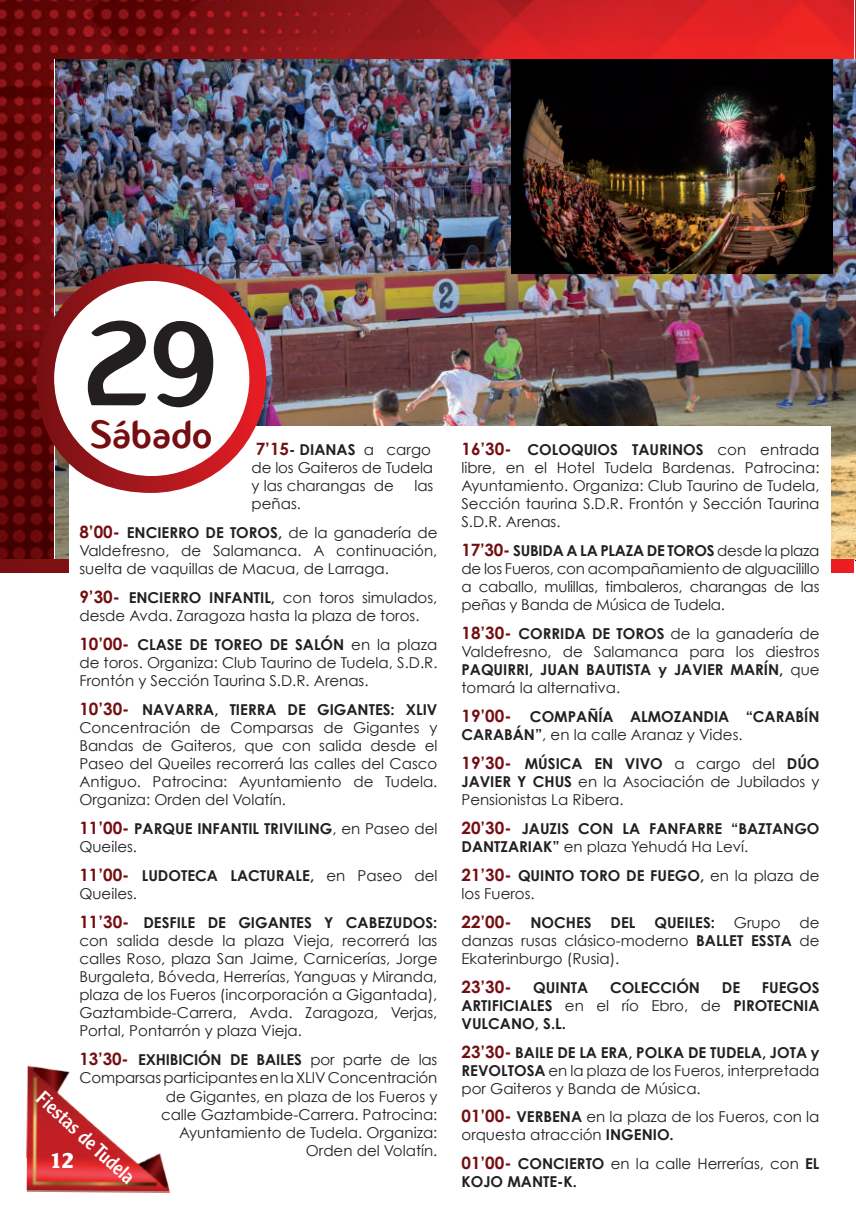
<style>
.page{position:relative;width:856px;height:1224px;background:#fff}
.page>*{position:absolute;margin:0;border:0;box-sizing:border-box;transform-origin:0 0}
.t1{font:120px "Fontastique Fontastique";color:#231f20}
.t2{font:40px "Fontastique Fontastique";color:#750e11}
.t3{font:700 22px "Clearface Gothic LH";color:#fff}
.t4{font:20px "Clearface Gothic LH";color:#fff}
.t5{font:700 17px "Century Gothic";color:#750e11}
.t6{font:15px/18px "Century Gothic";color:#231f20;text-align:justify}
.t7{font:700 15px/18px "Century Gothic";color:#231f20}
.s1{font-weight:700;font-size:17px;color:#750e11}
.s2{font-weight:700}
.s3{font-size:17px;color:#750e11}
.s4{font-weight:400}
</style>
<div class="page">
<img style="left:0;top:0;width:854px;height:559px">
<img style="left:854px;top:59px;width:1px;height:501px">
<img style="left:26px;top:1065px;width:144px;height:128px">
<img style="left:55px;top:59px;width:799px;height:500px">
<svg style="left:0;top:559px;width:853px;height:13px"></svg>
<div style="left:69px;top:426px;width:761px;height:217px;background:#fff"></div>
<svg style="left:36px;top:263px;width:230px;height:230px;background:#af2328"></svg>
<div style="left:55px;top:282px;width:193px;height:193px;background:#fff;border-radius:50%"></div>
<img style="left:511px;top:59px;width:321px;height:214px">
<svg style="left:0;top:0;width:4px;height:4px"></svg>
<svg style="left:851px;top:0;width:5px;height:4px"></svg>
<h1 class="t1" style="left:85px;top:293px;width:134px">29</h1>
<h2 class="t2" style="left:90px;top:410px;width:124px">Sábado</h2>
<p class="t6" style="left:251px;top:440px;width:183px;text-align:left"><span class="s1">7’15</span><span class="s2">- DIANAS</span> a cargo de los Gaiteros de Tudela y las charangas de</p>
<p class="t6" style="left:414px;top:476px;width:20px">las</p>
<p class="t6" style="left:79px;top:489px;width:359px;line-height:29px;text-indent:172px">peñas.<br><span class="s1">8’00-</span> <span class="s2">ENCIERRO DE TOROS,</span> de la ganadería de</p>
<p class="t6" style="left:79px;top:541px;width:359px">Valdefresno, de Salamanca. A continuación, suelta de vaquillas de Macua, de Larraga.</p>
<p class="t6" style="left:79px;top:588px;width:359px"><span class="s1">9’30-</span> <span class="s2">ENCIERRO INFANTIL,</span> con toros simulados, desde Avda. Zaragoza hasta la plaza de toros.</p>
<p class="t6" style="left:79px;top:635px;width:359px"><span class="s1">10’00-</span> <span class="s2">CLASE DE TOREO DE SALÓN</span> en la plaza de toros. Organiza: Club Taurino de Tudela, S.D.R.<br>Frontón y Sección Taurina S.D.R. Arenas.</p>
<p class="t6" style="left:79px;top:700px;width:359px"><span class="s1">10’30-</span> <span class="s2">NAVARRA, TIERRA DE GIGANTES: XLIV </span>Concentración de Comparsas de Gigantes y Bandas de Gaiteros, que con salida desde el Paseo del Queiles recorrerá las calles del Casco Antiguo. Patrocina: Ayuntamiento de Tudela.<br>Organiza: Orden del Volatín.</p>
<p class="t7" style="left:79px;top:819px;width:359px"><span class="s3">11’00-</span> PARQUE INFANTIL TRIVILING<span class="s4">, en Paseo del<br>Queiles.</span></p>
<p class="t7" style="left:79px;top:866px;width:359px"><span class="s3">11’00-</span> LUDOTECA LACTURALE, <span class="s4">en Paseo del<br>Queiles.</span></p>
<p class="t6" style="left:79px;top:913px;width:359px"><span class="s1">11’30-</span> <span class="s2">DESFILE DE GIGANTES Y CABEZUDOS: </span>con salida desde la plaza Vieja, recorrerá las calles Roso, plaza San Jaime, Carnicerías, Jorge Burgaleta, Bóveda, Herrerías, Yanguas y Miranda, plaza de los Fueros (incorporación a Gigantada), Gaztambide-Carrera, Avda. Zaragoza, Verjas, Portal, Pontarrón y plaza Vieja.</p>
<p class="t6" style="left:79px;top:1050px;width:359px"><span class="s1">13’30-</span> <span class="s2">EXHIBICIÓN DE BAILES</span> por parte de las<br>Comparsas participantes en la XLIV Concentración</p>
<h3 class="t4" style="left:48px;top:1086px;width:127px;rotate:42deg">Fiestas de Tudela</h3>
<h3 class="t3" style="left:50px;top:1147px;width:26px">12</h3>
<p class="t6" style="left:161px;top:1087px;width:278px;text-align:right">de Gigantes, en plaza de los Fueros y calle Gaztambide-Carrera. Patrocina:<br>Ayuntamiento de Tudela. Organiza:<br>Orden del Volatín.</p>
<p class="t6" style="left:461px;top:440px;width:359px"><span class="s1">16’30-</span> <span class="s2">COLOQUIOS TAURINOS</span> con entrada libre, en el Hotel Tudela Bardenas. Patrocina:<br>Ayuntamiento. Organiza: Club Taurino de Tudela, Sección taurina S.D.R. Frontón y Sección Taurina S.D.R. Arenas.</p>
<p class="t6" style="left:461px;top:541px;width:359px"><span class="s1">17’30-</span> <span class="s2">SUBIDA A LA PLAZA DE TOROS</span> desde la plaza de los Fueros, con acompañamiento de alguacilillo a caballo, mulillas, timbaleros, charangas de las peñas y Banda de Música de Tudela.</p>
<p class="t6" style="left:461px;top:624px;width:359px"><span class="s1">18’30-</span> <span class="s2">CORRIDA DE TOROS</span> de la ganadería de Valdefresno, de Salamanca para los diestros <span class="s2">PAQUIRRI, JUAN BAUTISTA y JAVIER MARÍN,</span> que tomará la alternativa.</p>
<p class="t7" style="left:461px;top:707px;width:359px"><span class="s3">19’00-</span> COMPAÑÍA ALMOZANDIA “CARABÍN<br>CARABÁN”<span class="s4">, en la calle Aranaz y Vides.</span></p>
<p class="t6" style="left:461px;top:754px;width:359px"><span class="s1">19’30-</span> <span class="s2">MÚSICA EN VIVO</span> a cargo del <span class="s2">DÚO JAVIER Y CHUS</span> en la Asociación de Jubilados y Pensionistas La Ribera.</p>
<p class="t7" style="left:461px;top:819px;width:359px"><span class="s3">20’30-</span> JAUZIS CON LA FANFARRE “BAZTANGO<br>DANTZARIAK” <span class="s4">en plaza Yehudá Ha Leví.</span></p>
<p class="t6" style="left:461px;top:866px;width:359px"><span class="s1">21’30-</span> <span class="s2">QUINTO TORO DE FUEGO,</span> en la plaza de los Fueros.</p>
<p class="t5" style="left:461px;top:910px;width:51px">22’00-</p>
<p class="t7" style="left:530px;top:913px;width:63px">NOCHES</p>
<p class="t7" style="left:610px;top:913px;width:26px">DEL</p>
<p class="t7" style="left:654px;top:913px;width:62px">QUEILES:</p>
<p class="t6" style="left:461px;top:913px;width:359px;text-indent:272px">Grupo de danzas rusas clásico-moderno <span class="s2">BALLET ESSTA</span> de Ekaterinburgo (Rusia).</p>
<p class="t5" style="left:461px;top:975px;width:51px">23’30-</p>
<p class="t7" style="left:533px;top:977px;width:56px">QUINTA</p>
<p class="t7" style="left:609px;top:977px;width:91px">COLECCIÓN</p>
<p class="t7" style="left:721px;top:977px;width:20px">DE</p>
<p class="t7" style="left:461px;top:977px;width:359px;text-align:justify;text-indent:300px">FUEGOS ARTIFICIALES <span class="s4">en el río Ebro, de</span> PIROTECNIA VULCANO, S.L.</p>
<p class="t6" style="left:461px;top:1043px;width:359px"><span class="s1">23’30-</span> <span class="s2">BAILE DE LA ERA, POLKA DE TUDELA, JOTA y REVOLTOSA</span> en la plaza de los Fueros, interpretada por Gaiteros y Banda de Música.</p>
<p class="t6" style="left:461px;top:1107px;width:359px"><span class="s1">01’00-</span> <span class="s2">VERBENA</span> en la plaza de los Fueros, con la orquesta atracción <span class="s2">INGENIO.</span></p>
<p class="t7" style="left:461px;top:1154px;width:359px"><span class="s3">01’00-</span> CONCIERTO <span class="s4">en la calle Herrerías, con</span> EL<br>KOJO MANTE-K.</p>
</div>
